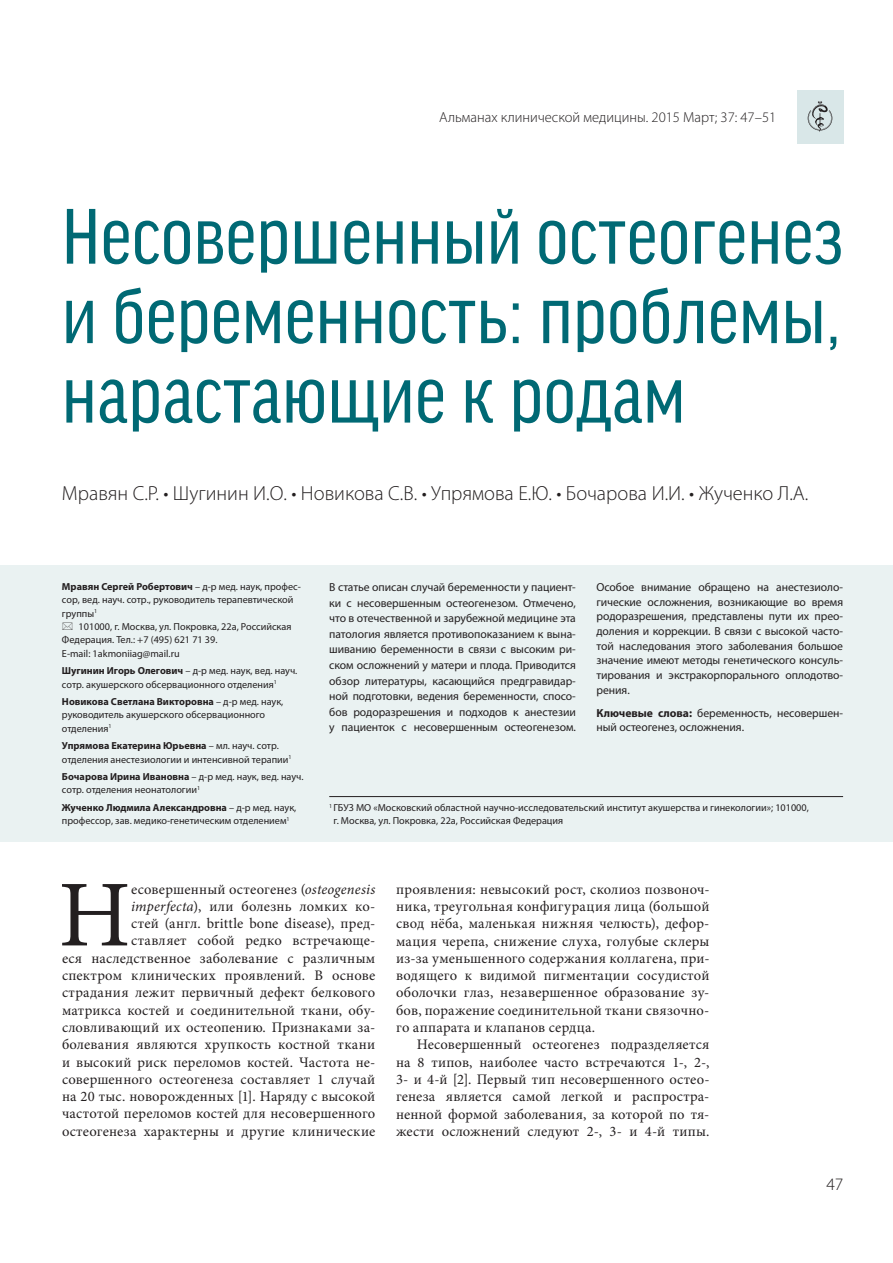
<style>
.page{position:relative;width:893px;height:1263px;background:#fff}
.page>*{position:absolute;margin:0;border:0;box-sizing:border-box;transform-origin:0 0}
.t1{font:94.35px "Minion Pro";color:#231f20}
.t2{font:condensed 83.85px/79.5px "Good Headline Pro";letter-spacing:.005em;color:#006974;text-align:justify}
.t3{font:300 20.4px "Myriad Pro";color:#231f20}
.t4{font:300 17.55px "Myriad Pro";color:#231f20}
.t5{font:14.55px/17.2px "Minion Pro";letter-spacing:.02em;color:#231f20;text-align:justify}
.t6{font:300 14.55px "Myriad Pro";color:#231f20}
.t7{font:11.7px/15.6px "Myriad Pro";letter-spacing:-.005em;color:#231f20;text-align:justify}
.t8{font:10.2px/13.4px "Myriad Pro";color:#231f20}
.s1{font-weight:700}
.s2{font-style:italic}
</style>
<div class="page">
<div style="left:0;top:565px;width:893px;height:277px;background:#eaf2f2"></div>
<hr style="left:329px;top:796px;width:514px;height:1px;background:#231f20">
<div style="left:797px;top:90px;width:46px;height:53px;background:#d9e7e8"></div>
<svg style="left:808px;top:101px;width:24px;height:31px"></svg>
<p class="t6" style="left:439px;top:109px;width:339px">Альманах клинической медицины. 2015 Март; 37: 47–51</p>
<h2 class="t2" style="left:62px;top:195px;width:782px">Несовершенный остеогенез и беременность: проблемы, нарастающие к родам</h2>
<h3 class="t3" style="left:62px;top:481px;width:748px">Мравян С.Р. • Шугинин И.О. • Новикова С.В. • Упрямова E.Ю. • Бочарова И.И. • Жученко Л.А.</h3>
<p class="t8" style="left:62px;top:580px;width:240px"><span class="s1">Мравян Сергей Робертович</span> – д-р мед. наук, профес&shy;сор, вед. науч. сотр., руководитель терапевтической группы<sup>1</sup></p>
<p class="t8" style="left:62px;top:620px;width:231px;text-indent:17px">101000, г. Москва, ул. Покровка, 22а, Российская<br>Федерация. Тел.: +7 (495) 621 71 39.<br>E-mail: 1аkmoniiag@mail.ru</p>
<p class="t8" style="left:62px;top:665px;width:237px"><span class="s1">Шугинин Игорь Олегович</span> – д-р мед. наук, вед. науч. сотр. акушерского обсервационного отделения<sup>1</sup></p>
<p class="t8" style="left:62px;top:696px;width:223px"><span class="s1">Новикова Светлана Викторовна</span> – д-р мед. наук, руководитель акушерского обсервационного отделения<sup>1</sup></p>
<p class="t8" style="left:62px;top:740px;width:231px"><span class="s1">Упрямова Екатерина Юрьевна</span> – мл. науч. сотр. отделения анестезиологии и интенсивной терапии<sup>1</sup></p>
<p class="t8" style="left:62px;top:771px;width:243px"><span class="s1">Бочарова Ирина Ивановна</span> – д-р мед. наук, вед. науч. сотр. отделения неонатологии<sup>1</sup></p>
<p class="t8" style="left:62px;top:802px;width:236px"><span class="s1">Жученко Людмила Александровна</span> – д-р мед. наук, профессор, зав. медико-генетическим отделением<sup>1</sup></p>
<p class="t7" style="left:329px;top:580px;width:248px">В статье описан случай беременности у пациент&shy;ки с несовершенным остеогенезом. Отмечено, что в отечественной и зарубежной медицине эта патология является противопоказанием к вына&shy;шиванию беременности в связи с высоким ри&shy;ском осложнений у матери и плода. Приводится обзор литературы, касающийся предгравидар&shy;ной подготовки, ведения беременности, спосо&shy;бов родоразрешения и подходов к анестезии у пациенток с несовершенным остеогенезом.</p>
<p class="t7" style="left:596px;top:580px;width:248px;line-height:14.7px">Особое внимание обращено на анестезиоло&shy;гические осложнения, возникающие во время родоразрешения, представлены пути их прео&shy;доления и коррекции. В связи с высокой часто&shy;той наследования этого заболевания большое значение имеют методы генетического консуль&shy;тирования и экстракорпорального оплодотво&shy;рения.</p>
<p class="t7" style="left:596px;top:706px;width:248px;line-height:14.7px"><span class="s1">Ключевые слова:</span> беременность, несовершен&shy;ный остеогенез, осложнения.</p>
<p class="t8" style="left:334px;top:802px;width:477px;text-indent:-4px"><sup>1</sup> ГБУЗ МО «Московский областной научно-исследовательский институт акушерства и гинекологии»; 101000, г. Москва, ул. Покровка, 22а, Российская Федерация</p>
<p class="t5" style="left:62px;top:880px;width:315px;text-align:right">есовершенный остеогенез (<span class="s2">osteogenesis imperfecta</span>), или болезнь ломких ко-<br>стей (англ. brittle bone disease), пред-<br>ставляет собой редко встречающе-<br>еся наследственное заболевание с различным спектром клинических проявлений. В основе страдания лежит первичный дефект белкового матрикса костей и соединительной ткани, обу&shy;словливающий их остеопению. Признаками за&shy;болевания являются хрупкость костной ткани и высокий риск переломов костей. Частота не&shy;совершенного остеогенеза составляет 1 случай на 20 тыс. новорожденных [1]. Наряду с высокой частотой переломов костей для несовершенного остеогенеза характерны и другие клинические</p>
<p class="t5" style="left:396px;top:880px;width:315px">проявления: невысокий рост, сколиоз позвоноч&shy;ника, треугольная конфигурация лица (большой свод нёба, маленькая нижняя челюсть), дефор&shy;мация черепа, снижение слуха, голубые склеры из-за уменьшенного содержания коллагена, при&shy;водящего к видимой пигментации сосудистой оболочки глаз, незавершенное образование зу&shy;бов, поражение соединительной ткани связочно&shy;го аппарата и клапанов сердца.</p>
<h1 class="t1" style="left:58px;top:858px;width:74px">Н</h1>
<p class="t5" style="left:396px;top:1036px;width:315px;text-indent:21px">Несовершенный остеогенез подразделяется на 8 типов, наиболее часто встречаются 1-, 2-, 3- и 4-й [2]. Первый тип несовершенного остео&shy;генеза является самой легкой и распростра&shy;ненной формой заболевания, за которой по тя&shy;жести осложнений следуют 2-, 3- и 4-й типы.</p>
<p class="t4" style="left:826px;top:1173px;width:19px">47</p>
</div>
